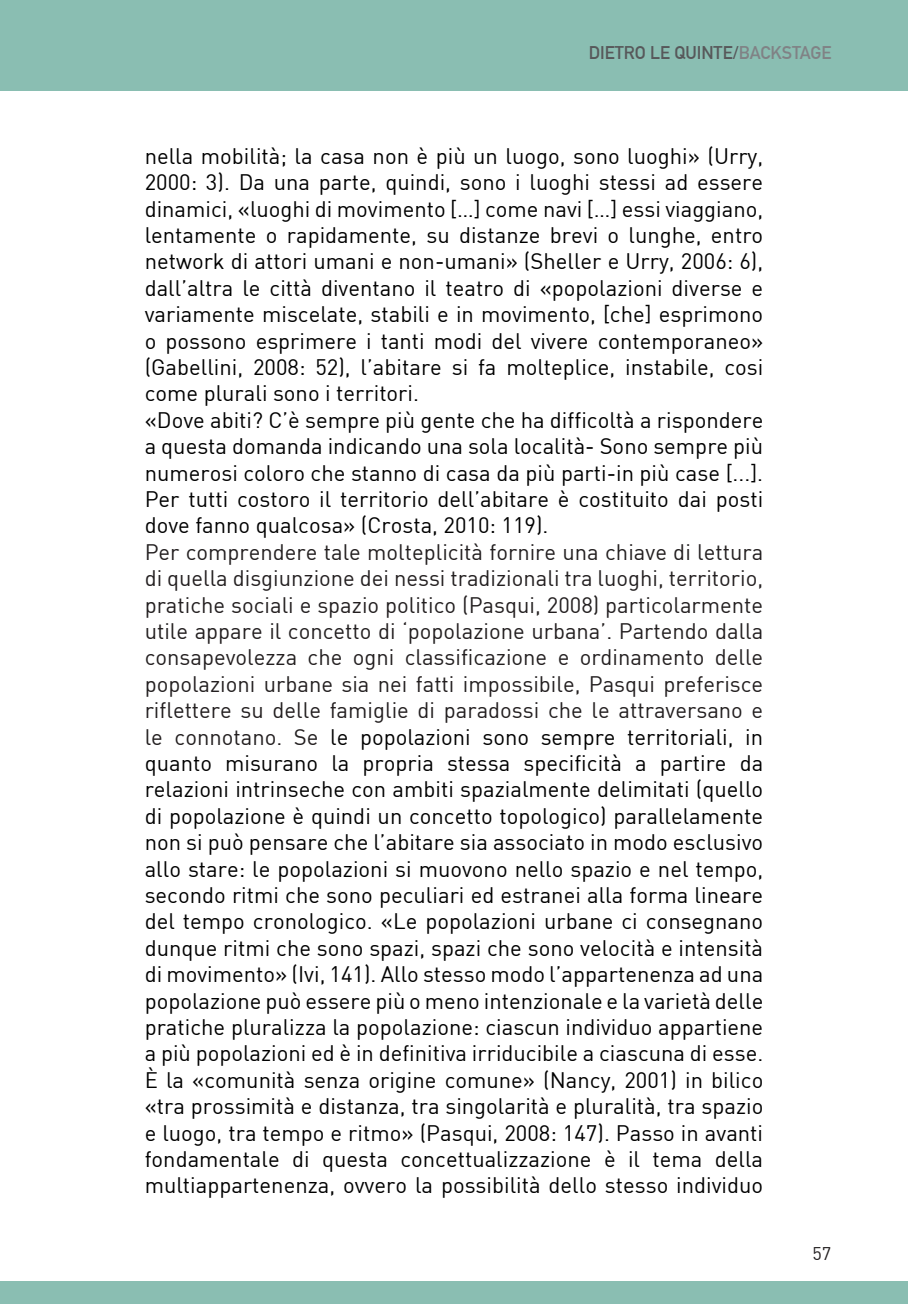
<style>
.page{position:relative;width:908px;height:1304px;background:#fff}
.page>*{position:absolute;margin:0;border:0;box-sizing:border-box;transform-origin:0 0}
.t1{font:22px/26.4px "DIN";color:#000;text-align:justify}
.t2{font:700 18px "DIN Alternate";color:#57585a}
.t3{font:18px "DIN";color:#231f20}
.s1{color:#808285}
.s2{color:#231f20}
</style>
<div class="page">
<div style="left:0;top:0;width:907px;height:90px;background:#8abeb2"></div>
<div style="left:0;top:1281px;width:907px;height:23px;background:#8abeb2"></div>
<p class="t2" style="left:588px;top:39px;width:244px">DIETRO LE QUINTE/<span class="s1">BACKSTAGE</span></p>
<p class="t1" style="left:145px;top:142px;width:620px">nella mobilità; la casa non è più un luogo, sono luoghi» (Urry, 2000: 3). Da una parte, quindi, sono i luoghi stessi ad essere dinamici, «luoghi di movimento […] come navi […] essi viaggiano, lentamente o rapidamente, su distanze brevi o lunghe, entro network di attori umani e non-umani» (Sheller e Urry, 2006: 6), dall’altra le città diventano il teatro di «popolazioni diverse e variamente miscelate, stabili e in movimento, [che] esprimono o possono esprimere i tanti modi del vivere contemporaneo» (Gabellini, 2008: 52), l’abitare si fa molteplice, instabile, cosi come plurali sono i territori.</p>
<p class="t1" style="left:145px;top:406px;width:620px">«Dove abiti? C’è sempre più gente che ha difficoltà a rispondere a questa domanda indicando una sola località- Sono sempre più numerosi coloro che stanno di casa da più parti-in più case [...].<br>Per tutti costoro il territorio dell’abitare è costituito dai posti dove fanno qualcosa» (Crosta, 2010: 119).</p>
<p class="t1" style="left:145px;top:538px;width:620px"><span class="s2">Per comprendere tale molteplicità fornire una chiave di lettura di quella disgiunzione dei nessi tradizionali tra luoghi, territorio, pratiche sociali e spazio politico (Pasqui, 2008) particolarmente utile appare il concetto di ‘popolazione urbana’. Partendo dalla consapevolezza che ogni classificazione e ordinamento delle popolazioni urbane sia nei fatti impossibile, Pasqui preferisce riflettere su delle famiglie di paradossi che le attraversano e le connotano. Se</span> le popolazioni sono sempre territoriali, in quanto misurano la propria stessa specificità a partire da relazioni intrinseche con ambiti spazialmente delimitati (quello di popolazione è quindi un concetto topologico) parallelamente non si può pensare che l’abitare sia associato in modo esclusivo allo stare: le popolazioni si muovono nello spazio e nel tempo, secondo ritmi che sono peculiari ed estranei alla forma lineare del tempo cronologico. «Le popolazioni urbane ci consegnano dunque ritmi che sono spazi, spazi che sono velocità e intensità di movimento» (Ivi, 141). Allo stesso modo l’appartenenza ad una popolazione può essere più o meno intenzionale e la varietà delle pratiche pluralizza la popolazione: ciascun individuo appartiene a più popolazioni ed è in definitiva irriducibile a ciascuna di esse.<br>È la «comunità senza origine comune» (Nancy, 2001) in bilico «tra prossimità e distanza, tra singolarità e pluralità, tra spazio e luogo, tra tempo e ritmo» (Pasqui, 2008: 147). Passo in avanti fondamentale di questa concettualizzazione è il tema della multiappartenenza, ovvero la possibilità dello stesso individuo</p>
<p class="t3" style="left:812px;top:1242px;width:20px">57</p>
</div>
